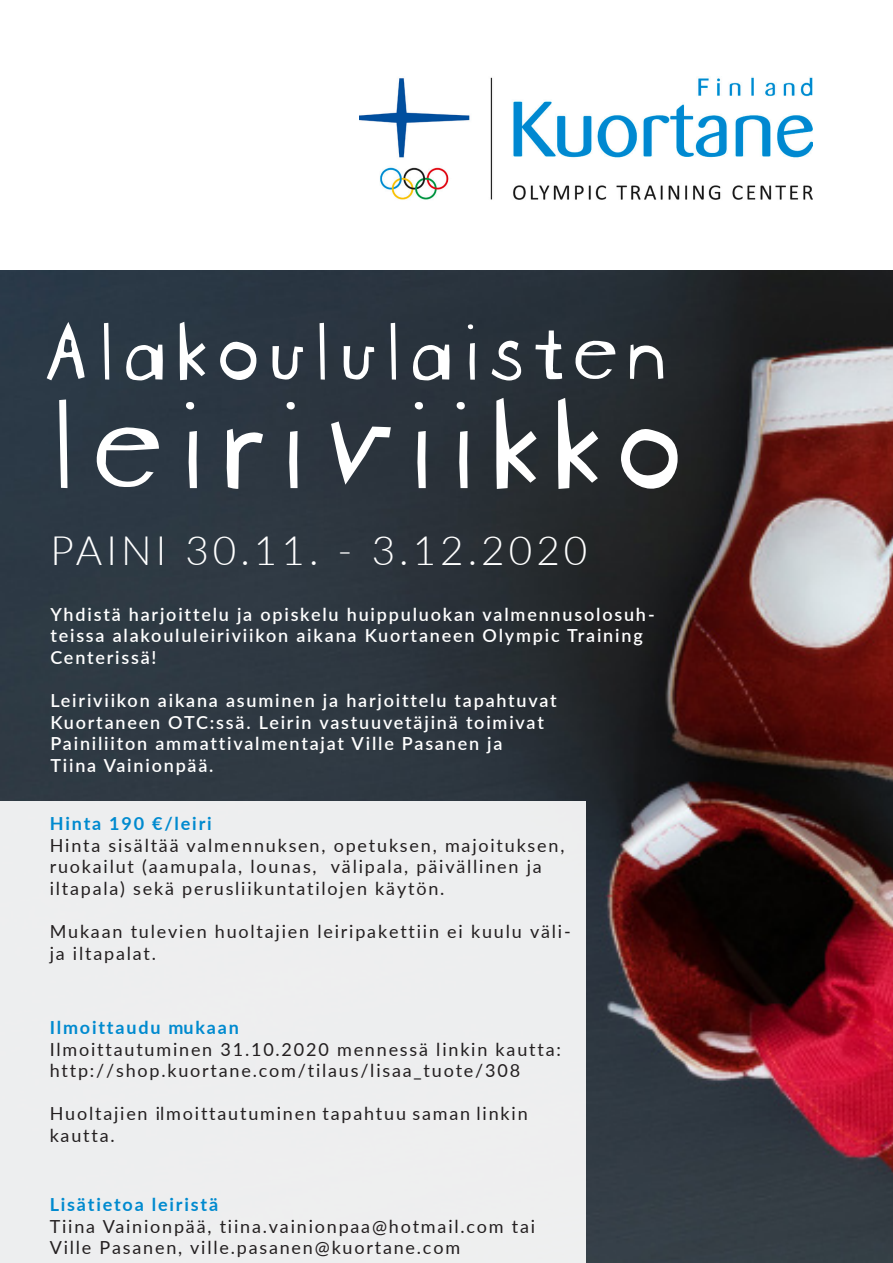
<style>
.page{position:relative;width:893px;height:1263px;background:#fff}
.page>*{position:absolute;margin:0;border:0;box-sizing:border-box;transform-origin:0 0}
.t1{font:138px "Blockhead OT Unplugged";color:#fff}
.t2{font:88.5px "Blockhead OT Unplugged";color:#fff}
.t3{font:300 40.5px "Lato";letter-spacing:.1em;color:#fff}
.t4{font:18px/21.6px "Lato";letter-spacing:.1em;color:#231f20}
.t5{font:600 18px/21.6px "Lato";letter-spacing:.1em;color:#fff}
.s1{font-weight:700;color:#008acf}
</style>
<div class="page">
<img style="left:0;top:270px;width:893px;height:993px">
<div style="left:0;top:801px;width:586px;height:462px;background:#edeeef"></div>
<img style="left:359px;top:77px;width:453px;height:123px">
<p class="t2" style="left:36px;top:302px;width:633px">Alakoululaisten</p>
<p class="t1" style="left:36px;top:367px;width:651px">leiriviikko</p>
<p class="t3" style="left:50px;top:522px;width:538px">PAINI 30.11. - 3.12.2020</p>
<p class="t5" style="left:50px;top:602px;width:606px">Yhdistä harjoittelu ja opiskelu huippuluokan valmennusolosuh&shy;teissa alakoululeiriviikon aikana Kuortaneen Olympic Training<br>Centerissä!</p>
<p class="t5" style="left:50px;top:689px;width:508px">Leiriviikon aikana asuminen ja harjoittelu tapahtuvat Kuortaneen OTC:ssä. Leirin vastuuvetäjinä toimivat Painiliiton ammattivalmentajat Ville Pasanen ja<br>Tiina Vainionpää.</p>
<p class="t4" style="left:50px;top:812px;width:516px"><span class="s1">Hinta 190 €/leiri<br></span>Hinta sisältää valmennuksen, opetuksen, majoituksen, ruokailut (aamupala, lounas, välipala, päivällinen ja iltapala) sekä perusliikuntatilojen käytön.</p>
<p class="t4" style="left:50px;top:920px;width:522px">Mukaan tulevien huoltajien leiripakettiin ei kuulu väli&shy;ja iltapalat.</p>
<p class="t4" style="left:50px;top:1016px;width:513px"><span class="s1">Ilmoittaudu mukaan<br></span>Ilmoittautuminen 31.10.2020 mennessä linkin kautta: http://shop.kuortane.com/tilaus/lisaa_tuote/308</p>
<p class="t4" style="left:50px;top:1102px;width:479px">Huoltajien ilmoittautuminen tapahtuu saman linkin kautta.</p>
<p class="t4" style="left:50px;top:1193px;width:487px"><span class="s1">Lisätietoa leiristä<br></span>Tiina Vainionpää, tiina.vainionpaa@hotmail.com tai<br>Ville Pasanen, ville.pasanen@kuortane.com</p>
</div>
